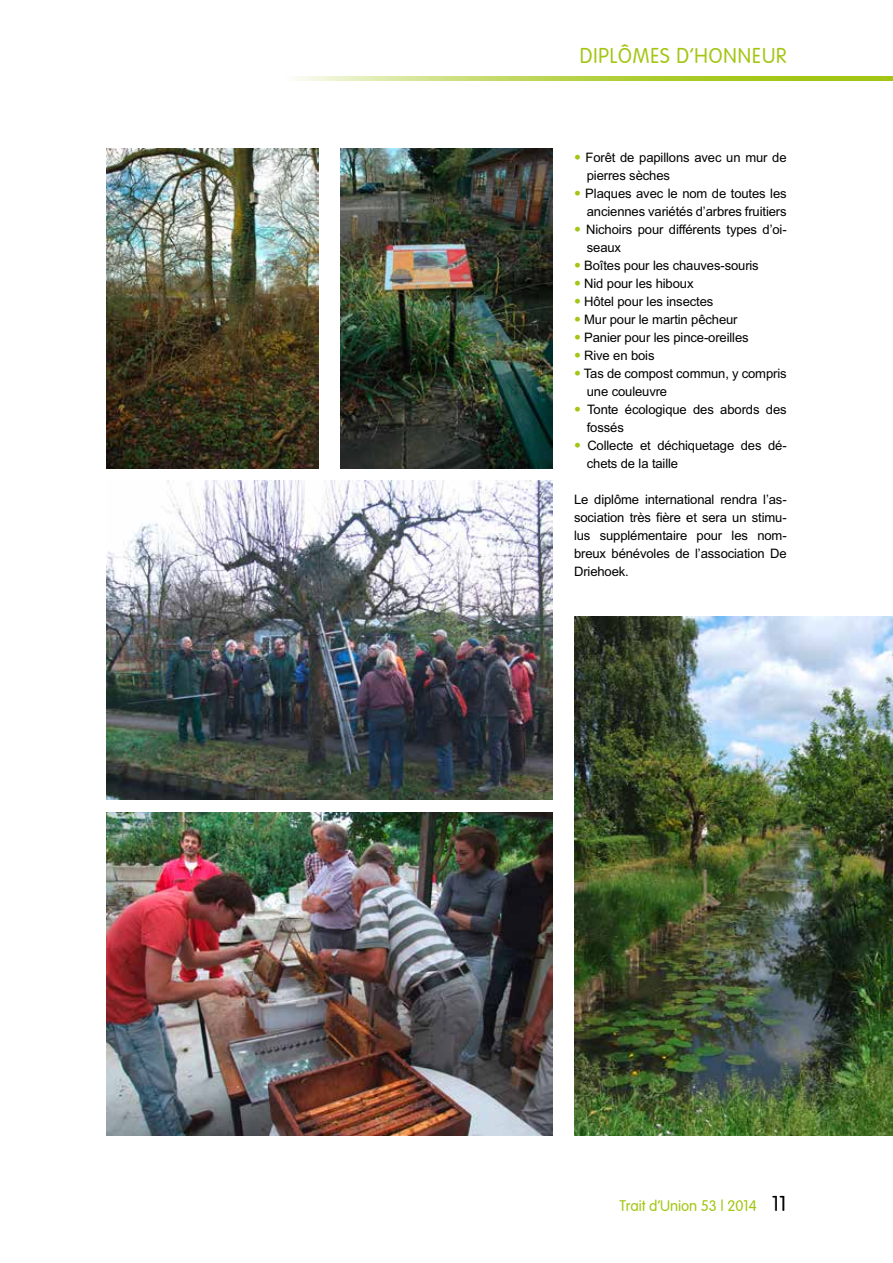
<style>
.page{position:relative;width:893px;height:1263px;background:#fff}
.page>*{position:absolute;margin:0;border:0;box-sizing:border-box;transform-origin:0 0}
.t1{font:21px "Vogue Plain";letter-spacing:.05em;color:#a2c613;scale:.95 1}
.t2{font:15px "Vogue Plain";color:#a2c613}
.t3{font:13.05px/18px "Arial";letter-spacing:-.01em;color:#000}
.s1{font-size:19.5px;color:#a2c613}
.s2{font-size:21px;color:#000}
</style>
<div class="page">
<svg style="left:295px;top:77px;width:598px;height:4px;background:#bcd657"></svg>
<img style="left:106px;top:149px;width:213px;height:320px">
<img style="left:106px;top:480px;width:447px;height:319px">
<img style="left:106px;top:812px;width:447px;height:323px">
<img style="left:574px;top:617px;width:319px;height:518px">
<img style="left:340px;top:149px;width:213px;height:320px">
<h1 class="t1" style="left:580px;top:44px;width:219px">DIPLÔMES D’HONNEUR</h1>
<p class="t3" style="left:587px;top:149px;width:201px;text-indent:-13px"><span class="s1">•</span> Forêt de papillons avec un mur de pierres sèches</p>
<p class="t3" style="left:574px;top:185px;width:214px;text-align:right"><span class="s1">•</span> Plaques avec le nom de toutes les anciennes variétés d’arbres fruitiers</p>
<p class="t3" style="left:587px;top:221px;width:201px;text-indent:-13px"><span class="s1">•</span> Nichoirs pour différents types d’oi&shy;seaux</p>
<p class="t3" style="left:574px;top:257px;width:186px"><span class="s1">•</span> Boîtes pour les chauves-souris</p>
<p class="t3" style="left:574px;top:275px;width:121px"><span class="s1">•</span> Nid pour les hiboux</p>
<p class="t3" style="left:574px;top:293px;width:141px"><span class="s1">•</span> Hôtel pour les insectes</p>
<p class="t3" style="left:574px;top:311px;width:165px"><span class="s1">•</span> Mur pour le martin pêcheur</p>
<p class="t3" style="left:574px;top:329px;width:176px"><span class="s1">•</span> Panier pour les pince-oreilles</p>
<p class="t3" style="left:574px;top:347px;width:82px"><span class="s1">•</span> Rive en bois</p>
<p class="t3" style="left:587px;top:365px;width:201px;text-indent:-13px"><span class="s1">•</span> Tas de compost commun, y compris une couleuvre</p>
<p class="t3" style="left:587px;top:401px;width:201px;text-indent:-13px"><span class="s1">•</span> Tonte écologique des abords des fossés</p>
<p class="t3" style="left:587px;top:437px;width:201px;text-indent:-13px"><span class="s1">•</span> Collecte et déchiquetage des dé&shy;chets de la taille</p>
<p class="t3" style="left:574px;top:491px;width:214px;text-align:justify">Le diplôme international rendra l’as&shy;sociation très fière et sera un stimu&shy;lus supplémentaire pour les nom&shy;breux bénévoles de l’association De Driehoek.</p>
<p class="t2" style="left:619px;top:1197px;width:169px">Trait d’Union 53 | 2014 <span class="s2">11</span></p>
</div>
